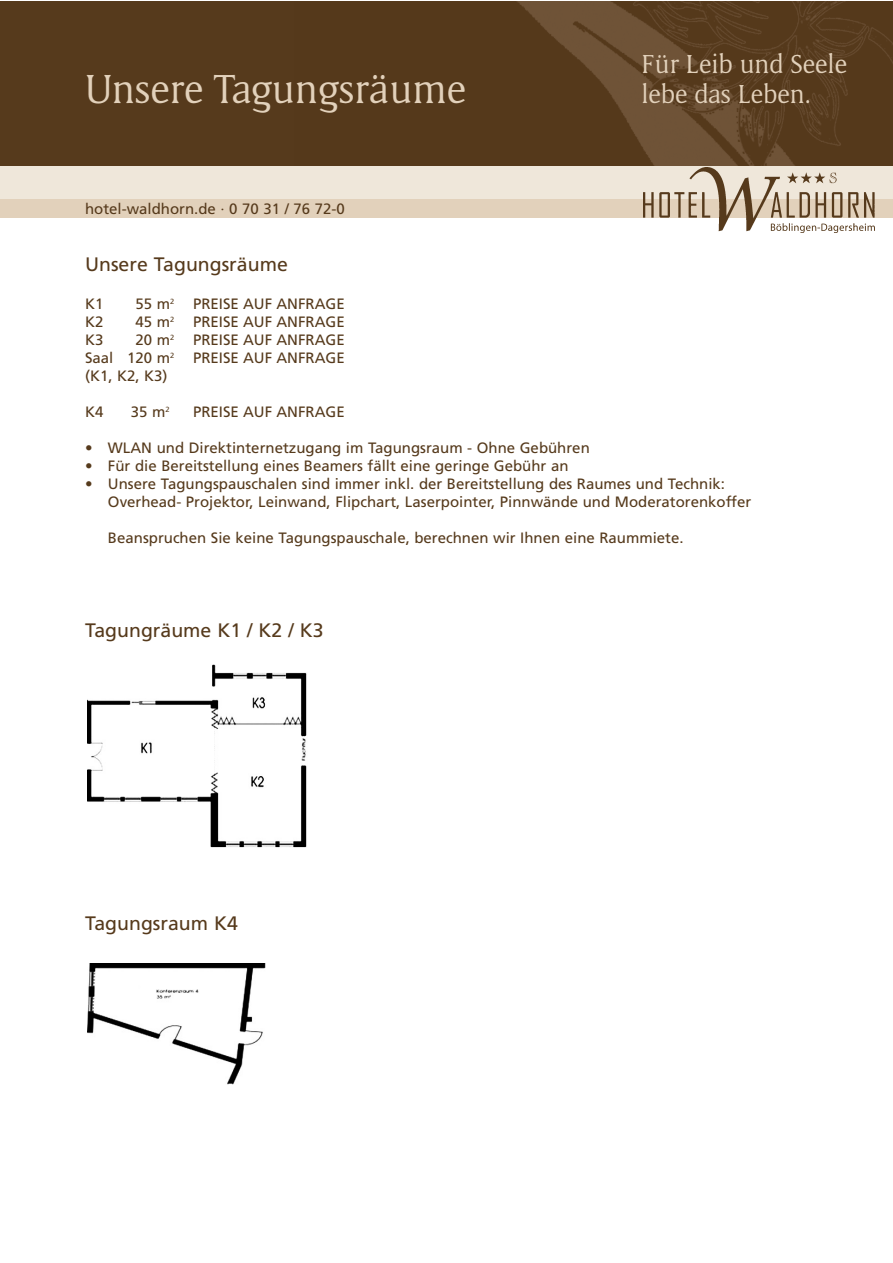
<style>
.page{position:relative;width:893px;height:1263px;background:#fff}
.page>*{position:absolute;margin:0;border:0;box-sizing:border-box;transform-origin:0 0}
.t1{font:42px "Memento";color:#e2d1bb}
.t2{font:27px/30px "Memento";color:#e2d1bb}
.t3{font:19.5px "Frutiger";color:#563a1c}
.t4{font:15px/18px "Frutiger";color:#563a1c}
</style>
<div class="page">
<div style="left:0;top:198px;width:892px;height:20px;background:#e2d1bb"></div>
<div style="left:0;top:157px;width:892px;height:42px;background:#efe7da"></div>
<div style="left:0;top:1px;width:892px;height:164px;background:#563a1c"></div>
<img style="left:517px;top:1px;width:375px;height:164px">
<img style="left:644px;top:168px;width:230px;height:65px">
<img style="left:87px;top:665px;width:220px;height:182px">
<img style="left:87px;top:963px;width:179px;height:122px">
<h1 class="t1" style="left:85px;top:71px;width:383px">Unsere Tagungsräume</h1>
<p class="t4" style="left:85px;top:201px;width:261px">hotel-waldhorn.de · 0 70 31 / 76 72-0</p>
<h2 class="t2" style="left:641px;top:51px;width:207px">Für Leib und Seele lebe das Leben.</h2>
<h3 class="t3" style="left:85px;top:256px;width:204px">Unsere Tagungsräume</h3>
<p class="t4" style="left:85px;top:296px;width:20px">K1</p>
<p class="t4" style="left:135px;top:296px;width:40px">55 m<sup>2</sup></p>
<p class="t4" style="left:193px;top:296px;width:153px">PREISE AUF ANFRAGE</p>
<p class="t4" style="left:85px;top:314px;width:20px">K2</p>
<p class="t4" style="left:135px;top:314px;width:40px">45 m<sup>2</sup></p>
<p class="t4" style="left:193px;top:314px;width:153px">PREISE AUF ANFRAGE</p>
<p class="t4" style="left:85px;top:332px;width:20px">K3</p>
<p class="t4" style="left:135px;top:332px;width:40px">20 m<sup>2</sup></p>
<p class="t4" style="left:193px;top:332px;width:153px">PREISE AUF ANFRAGE</p>
<p class="t4" style="left:85px;top:350px;width:91px">Saal 120 m<sup>2</sup></p>
<p class="t4" style="left:193px;top:350px;width:153px">PREISE AUF ANFRAGE</p>
<p class="t4" style="left:85px;top:368px;width:84px">(K1, K2, K3)</p>
<p class="t4" style="left:85px;top:404px;width:20px">K4</p>
<p class="t4" style="left:131px;top:404px;width:40px">35 m<sup>2</sup></p>
<p class="t4" style="left:193px;top:404px;width:153px">PREISE AUF ANFRAGE</p>
<p class="t4" style="left:85px;top:440px;width:506px">• WLAN und Direktinternetzugang im Tagungsraum - Ohne Gebühren</p>
<p class="t4" style="left:85px;top:458px;width:485px">• Für die Bereitstellung eines Beamers fällt eine geringe Gebühr an</p>
<p class="t4" style="left:108px;top:476px;width:645px;text-indent:-23px">• Unsere Tagungspauschalen sind immer inkl. der Bereitstellung des Raumes und Technik:<br>Overhead- Projektor, Leinwand, Flipchart, Laserpointer, Pinnwände und Moderatorenkoffer</p>
<p class="t4" style="left:108px;top:530px;width:577px">Beanspruchen Sie keine Tagungspauschale, berechnen wir Ihnen eine Raummiete.</p>
<h3 class="t3" style="left:85px;top:622px;width:240px">Tagungräume K1 / K2 / K3</h3>
<h3 class="t3" style="left:85px;top:915px;width:154px">Tagungsraum K4</h3>
</div>
